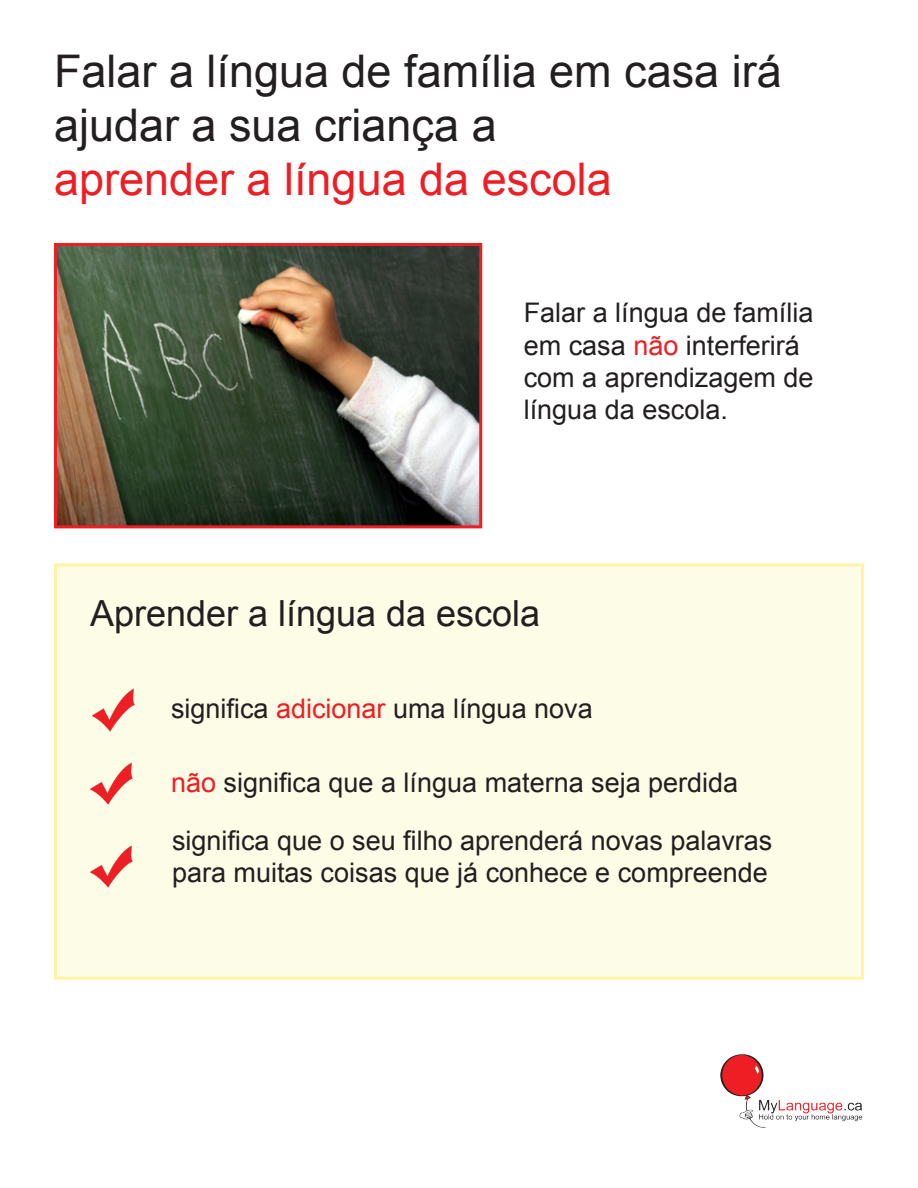
<style>
.page{position:relative;width:918px;height:1188px;background:#fff}
.page>*{position:absolute;margin:0;border:0;box-sizing:border-box;transform-origin:0 0}
.t1{font:45px/54px "Arial";color:#231f20}
.t2{font:36px "Arial";color:#231f20}
.t3{font:27px/32.4px "Arial";color:#231f20}
.s1{color:#ed1e24}
</style>
<div class="page">
<div style="left:54px;top:563px;width:810px;height:417px;background:#fdfce7;border:3px solid #fff4a5"></div>
<img style="left:58px;top:247px;width:420px;height:277px">
<div style="left:54px;top:243px;width:428px;height:285px;border:3px solid #ed1e24"></div>
<img style="left:90px;top:762px;width:43px;height:43px">
<img style="left:92px;top:688px;width:43px;height:43px">
<img style="left:90px;top:845px;width:43px;height:43px">
<img style="left:720px;top:1054px;width:143px;height:74px">
<p class="t1" style="left:54px;top:44px;width:729px">Falar a língua de família em casa irá ajudar a sua criança a<br><span class="s1">aprender a língua da escola</span></p>
<p class="t3" style="left:524px;top:297px;width:291px">Falar a língua de família em casa <span class="s1">não</span> interferirá com a aprendizagem de língua da escola.</p>
<p class="t2" style="left:90px;top:590px;width:452px">Aprender a língua da escola</p>
<p class="t3" style="left:171px;top:693px;width:423px">significa <span class="s1">adicionar</span> uma língua nova</p>
<p class="t3" style="left:171px;top:766px;width:569px"><span class="s1">não</span> significa que a língua materna seja perdida</p>
<p class="t3" style="left:172px;top:824px;width:602px">significa que o seu filho aprenderá novas palavras para muitas coisas que já conhece e compreende</p>
</div>
